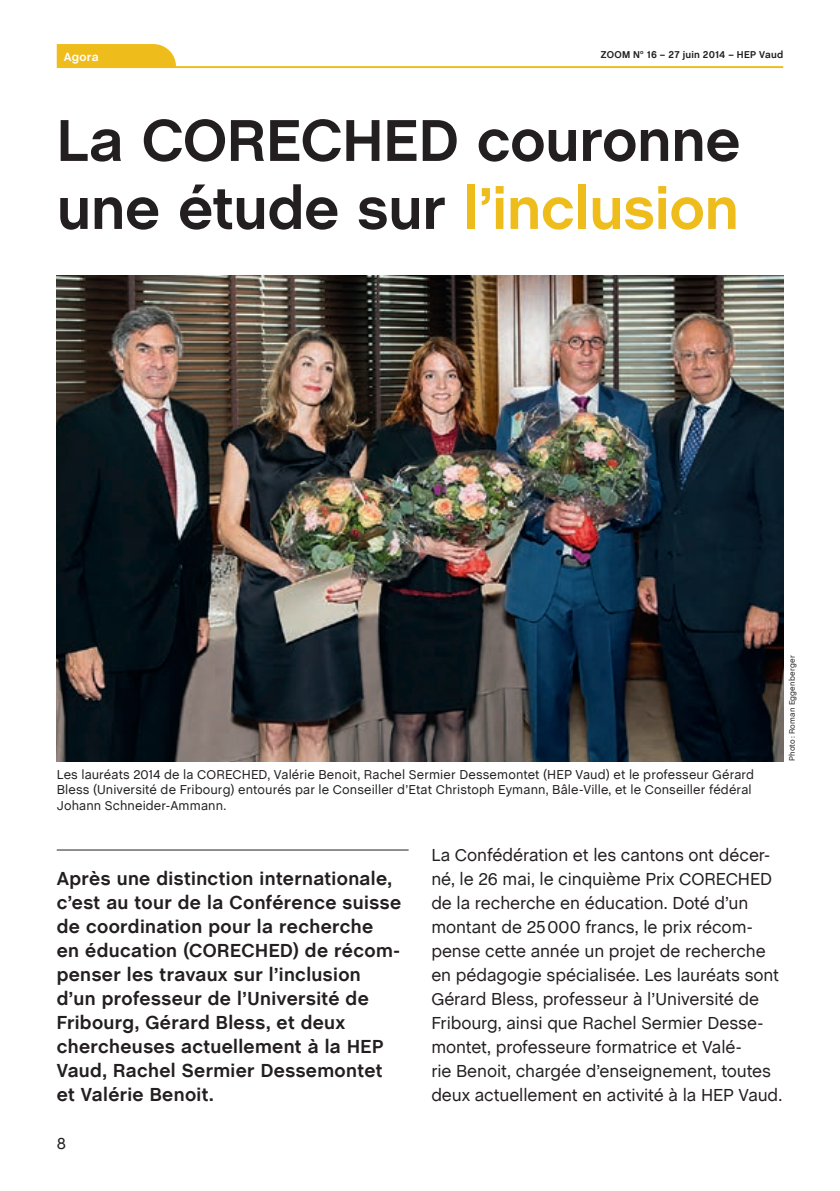
<style>
.page{position:relative;width:840px;height:1191px;background:#fff}
.page>*{position:absolute;margin:0;border:0;box-sizing:border-box;transform-origin:0 0}
.t1{font:700 60px/68px "Chalet Book TT";letter-spacing:-.005em;color:#231f20}
.t2{font:700 19px/24px "Chalet Book TT";letter-spacing:.02em;color:#231f20}
.t3{font:17.6px/24px "Chalet Book TT";letter-spacing:-.005em;color:#231f20}
.t4{font:16px "Chalet Book TT";color:#231f20}
.t5{font:13px/15.6px "Chalet Book TT";letter-spacing:.01em;color:#231f20}
.t6{font:700 12px "Chalet Book TT";letter-spacing:.02em;color:#fff}
.t7{font:700 10px "Chalet Book TT";letter-spacing:.02em;color:#231f20}
.t8{font:8px "Chalet Book TT";letter-spacing:.02em;color:#231f20}
.s1{color:#eebc1b}
</style>
<div class="page">
<svg style="left:57px;top:44px;width:725px;height:24px"></svg>
<hr style="left:57px;top:849px;width:351px;height:1px;background:#231f20">
<img style="left:57px;top:275px;width:725px;height:486px">
<p class="t6" style="left:64px;top:50px;width:36px">Agora</p>
<p class="t7" style="left:600px;top:48px;width:184px">ZOOM N<sup>o</sup> 16 – 27 juin 2014 – HEP Vaud</p>
<h1 class="t1" style="left:57px;top:106px;width:684px">La CORECHED couronne une étude sur <span class="s1">l’inclusion</span></h1>
<p class="t5" style="left:57px;top:766px;width:698px">Les lauréats 2014 de la CORECHED, Valérie Benoit, Rachel Sermier Dessemontet (HEP Vaud) et le professeur Gérard<br>Bless (Université de Fribourg) entourés par le Conseiller d’Etat Christoph Eymann, Bâle-Ville, et le Conseiller fédéral<br>Johann Schneider-Ammann.</p>
<p class="t8" style="left:786px;top:761px;width:107px;rotate:-90deg">Photo: Roman Eggenberger</p>
<p class="t2" style="left:57px;top:866px;width:346px">Après une distinction internationale, c’est au tour de la Conférence suisse de coordination pour la recherche<br>en éducation (CORECHED) de récom&shy;penser les travaux sur l’inclusion d’un professeur de l’Université de Fribourg, Gérard Bless, et deux chercheuses actuellement à la HEP Vaud, Rachel Sermier Dessemontet et Valérie Benoit.</p>
<p class="t4" style="left:57px;top:1133px;width:11px">8</p>
<p class="t3" style="left:431px;top:842px;width:352px">La Confédération et les cantons ont décer&shy;né, le 26 mai, le cinquième Prix CORECHED de la recherche en éducation. Doté d’un montant de 25000 francs, le prix récom&shy;pense cette année un projet de recherche en pédagogie spécialisée. Les lauréats sont Gérard Bless, professeur à l’Université de Fribourg, ainsi que Rachel Sermier Desse&shy;montet, professeure formatrice et Valé-<br>rie Benoit, chargée d’enseignement, toutes deux actuellement en activité à la HEP Vaud.</p>
</div>
